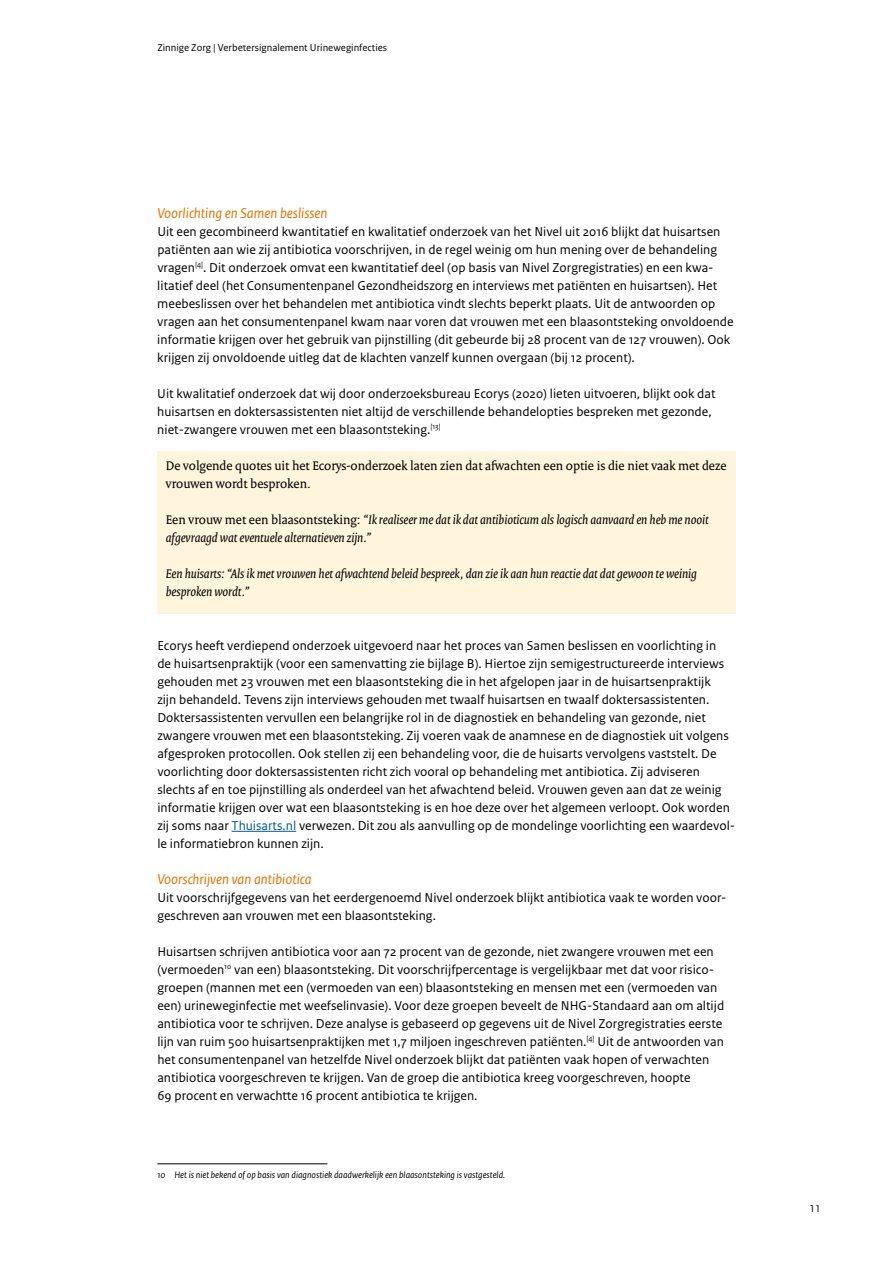
<style>
.page{position:relative;width:893px;height:1263px;background:#fff}
.page>*{position:absolute;margin:0;border:0;box-sizing:border-box;transform-origin:0 0}
.t1{font:italic 15px "Rijksoverheid Sans Text";color:#e17000}
.t2{font:13.5px/18px "Rijksoverheid Sans Text";color:#000}
.t3{font:italic 13.5px/18px "Rijksoverheid Serif";color:#000}
.t4{font:13.5px/18px "Rijksoverheid Serif";color:#000}
.t5{font:10.5px "Rijksoverheid Sans Text";color:#000}
.t6{font:italic 9.75px "Rijksoverheid Sans Text";color:#000}
.s1{font-style:normal}
.s2{color:#00588e}
</style>
<div class="page">
<div style="left:157px;top:452px;width:579px;height:162px;background:#fff4dc"></div>
<hr style="left:232px;top:831px;width:64px;height:1px;background:#00588e">
<hr style="left:157px;top:1163px;width:170px;height:1px;background:#000">
<p class="t5" style="left:157px;top:42px;width:231px">Zinnige Zorg | Verbetersignalement Urineweginfecties</p>
<p class="t1" style="left:157px;top:205px;width:172px">Voorlichting en Samen beslissen</p>
<p class="t2" style="left:157px;top:223px;width:578px">Uit een gecombineerd kwantitatief en kwalitatief onderzoek van het Nivel uit 2016 blijkt dat huisartsen patiënten aan wie zij antibiotica voorschrijven, in de regel weinig om hun mening over de behandeling vragen<sup>[4]</sup>. Dit onderzoek omvat een kwantitatief deel (op basis van Nivel Zorgregistraties) en een kwa&shy;litatief deel (het Consumentenpanel Gezondheidszorg en interviews met patiënten en huisartsen). Het meebeslissen over het behandelen met antibiotica vindt slechts beperkt plaats. Uit de antwoorden op vragen aan het consumentenpanel kwam naar voren dat vrouwen met een blaasontsteking onvoldoende informatie krijgen over het gebruik van pijnstilling (dit gebeurde bij 28 procent van de 127 vrouwen). Ook krijgen zij onvoldoende uitleg dat de klachten vanzelf kunnen overgaan (bij 12 procent).</p>
<p class="t2" style="left:157px;top:385px;width:560px">Uit kwalitatief onderzoek dat wij door onderzoeksbureau Ecorys (2020) lieten uitvoeren, blijkt ook dat huisartsen en doktersassistenten niet altijd de verschillende behandelopties bespreken met gezonde, niet-zwangere vrouwen met een blaasontsteking.<sup>[13]</sup></p>
<p class="t4" style="left:166px;top:456px;width:562px">De volgende quotes uit het Ecorys-onderzoek laten zien dat afwachten een optie is die niet vaak met deze vrouwen wordt besproken.</p>
<p class="t3" style="left:166px;top:510px;width:544px"><span class="s1">Een vrouw met een blaasontsteking:</span> “Ik realiseer me dat ik dat antibioticum als logisch aanvaard en heb me nooit afgevraagd wat eventuele alternatieven zijn.”</p>
<p class="t3" style="left:166px;top:564px;width:533px">Een huisarts: “Als ik met vrouwen het afwachtend beleid bespreek, dan zie ik aan hun reactie dat dat gewoon te weinig besproken wordt.”</p>
<p class="t2" style="left:157px;top:637px;width:579px">Ecorys heeft verdiepend onderzoek uitgevoerd naar het proces van Samen beslissen en voorlichting in<br>de huisartsenpraktijk (voor een samenvatting zie bijlage B). Hiertoe zijn semigestructureerde interviews gehouden met 23 vrouwen met een blaasontsteking die in het afgelopen jaar in de huisartsenpraktijk<br>zijn behandeld. Tevens zijn interviews gehouden met twaalf huisartsen en twaalf doktersassistenten.<br>Doktersassistenten vervullen een belangrijke rol in de diagnostiek en behandeling van gezonde, niet zwangere vrouwen met een blaasontsteking. Zij voeren vaak de anamnese en de diagnostiek uit volgens afgesproken protocollen. Ook stellen zij een behandeling voor, die de huisarts vervolgens vaststelt. De voorlichting door doktersassistenten richt zich vooral op behandeling met antibiotica. Zij adviseren slechts af en toe pijnstilling als onderdeel van het afwachtend beleid. Vrouwen geven aan dat ze weinig informatie krijgen over wat een blaasontsteking is en hoe deze over het algemeen verloopt. Ook worden zij soms naar <span class="s2">Thuisarts.nl</span> verwezen. Dit zou als aanvulling op de mondelinge voorlichting een waardevol&shy;le informatiebron kunnen zijn.</p>
<p class="t1" style="left:157px;top:871px;width:156px">Voorschrijven van antibiotica</p>
<p class="t2" style="left:157px;top:889px;width:570px">Uit voorschrijfgegevens van het eerdergenoemd Nivel onderzoek blijkt antibiotica vaak te worden voor&shy;geschreven aan vrouwen met een blaasontsteking.</p>
<p class="t2" style="left:157px;top:943px;width:568px">Huisartsen schrijven antibiotica voor aan 72 procent van de gezonde, niet zwangere vrouwen met een (vermoeden<sup>10</sup> van een) blaasontsteking. Dit voorschrijfpercentage is vergelijkbaar met dat voor risico&shy;groepen (mannen met een (vermoeden van een) blaasontsteking en mensen met een (vermoeden van een) urineweginfectie met weefselinvasie). Voor deze groepen beveelt de NHG-Standaard aan om altijd antibiotica voor te schrijven. Deze analyse is gebaseerd op gegevens uit de Nivel Zorgregistraties eerste lijn van ruim 500 huisartsenpraktijken met 1,7 miljoen ingeschreven patiënten.<sup>[4]</sup> Uit de antwoorden van het consumentenpanel van hetzelfde Nivel onderzoek blijkt dat patiënten vaak hopen of verwachten antibiotica voorgeschreven te krijgen. Van de groep die antibiotica kreeg voorgeschreven, hoopte<br>69 procent en verwachtte 16 procent antibiotica te krijgen.</p>
<p class="t6" style="left:157px;top:1169px;width:349px">10 Het is niet bekend of op basis van diagnostiek daadwerkelijk een blaasontsteking is vastgesteld.</p>
<p class="t5" style="left:809px;top:1202px;width:13px">11</p>
</div>
